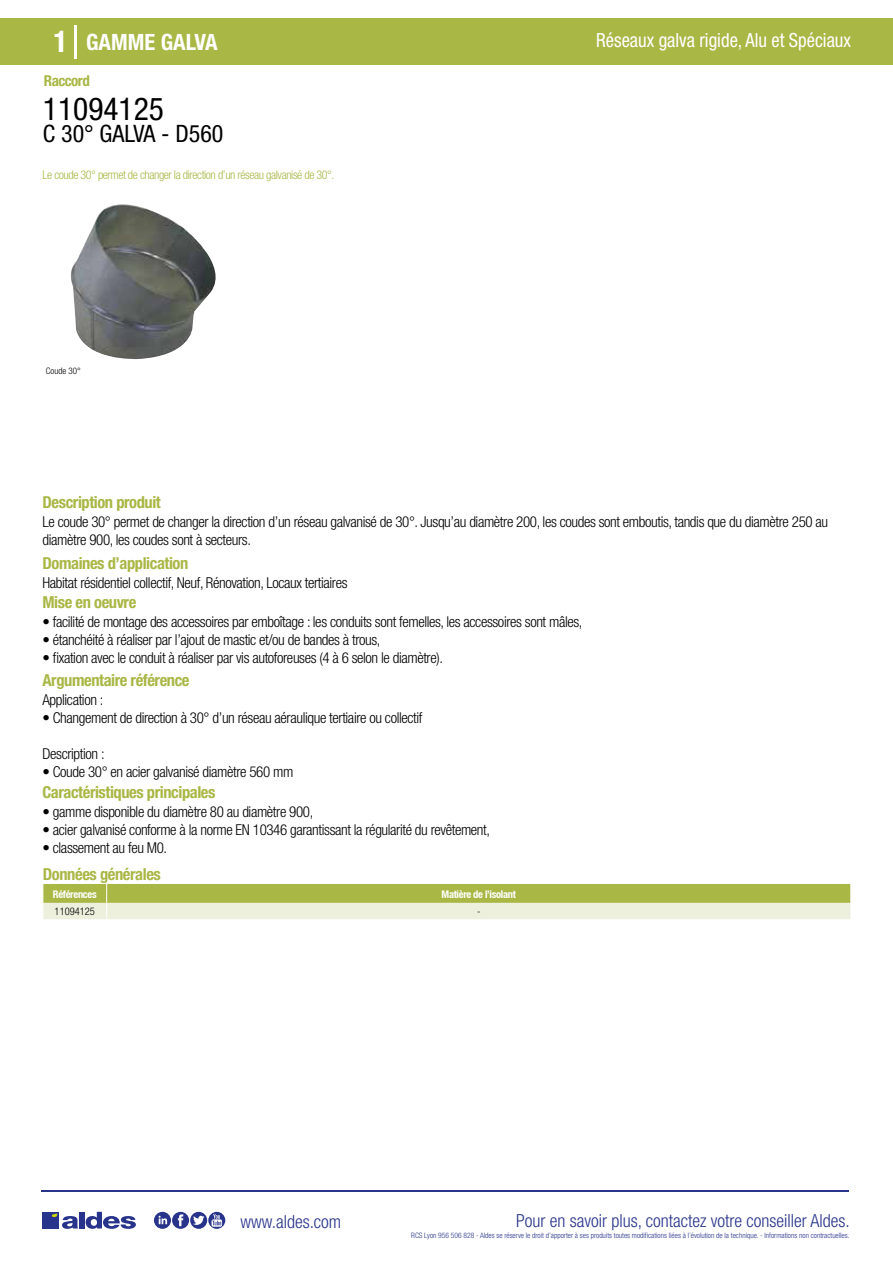
<style>
.page{position:relative;width:893px;height:1263px;background:#fff}
.page>*{position:absolute;margin:0;border:0;box-sizing:border-box;transform-origin:0 0}
.t1{font:condensed 31.5px "Helvetica Neue LT Std";color:#000}
.t2{font:condensed 24px "Helvetica Neue LT Std";color:#000}
.t3{font:700 condensed 22.5px "Helvetica Neue LT Std";color:#fff}
.t4{font:condensed 19.5px "Helvetica Neue LT Std";color:#fff;scale:.95 1}
.t5{font:300 condensed 18px "Helvetica Neue";color:#28348b}
.t6{font:700 condensed 16.5px "Helvetica Neue LT Std";letter-spacing:-.025em;color:#a9b745}
.t7{font:300 condensed 15px/18px "Helvetica Neue LT Std";letter-spacing:-.025em;color:#000}
.t8{font:700 condensed 15px "Helvetica Neue LT Std";letter-spacing:-.035em;color:#a9b745}
.t9{font:300 condensed 12px "Helvetica Neue LT Std";letter-spacing:-.035em;color:#a9b745}
.t10{font:700 condensed 10.5px "Helvetica Neue";letter-spacing:-.03em;color:#fff}
.t11{font:300 condensed 10.5px "Helvetica Neue";color:#000}
.t12{font:300 condensed 9px "Helvetica Neue";color:#000}
.t13{font:300 condensed 7.5px "Helvetica Neue";color:#28348b}
.s1{font-size:30px}
</style>
<div class="page">
<div style="left:0;top:18px;width:893px;height:46px;background:#a9b745"></div>
<hr style="left:74px;top:25px;width:2px;height:33px;background:#fff">
<svg style="left:70px;top:204px;width:146px;height:156px"></svg>
<svg style="left:43px;top:884px;width:808px;height:35px;background:#c8d18b"></svg>
<hr style="left:41px;top:1190px;width:808px;height:1px;background:#28348b">
<svg style="left:154px;top:1212px;width:71px;height:17px"></svg>
<div style="left:42px;top:1212px;width:17px;height:16px;background:#28348b"></div>
<div style="left:79px;top:1212px;width:5px;height:16px;background:#28348b"></div>
<svg style="left:86px;top:1212px;width:50px;height:17px"></svg>
<svg style="left:52px;top:1213px;width:26px;height:16px"></svg>
<h3 class="t3" style="left:54px;top:28px;width:166px"><span class="s1">1</span> GAMME GALVA</h3>
<h3 class="t4" style="left:596px;top:29px;width:270px">Réseaux galva rigide, Alu et Spéciaux</h3>
<p class="t8" style="left:44px;top:71px;width:47px">Raccord</p>
<h1 class="t1" style="left:43px;top:91px;width:122px">11094125</h1>
<h2 class="t2" style="left:43px;top:120px;width:182px">C 30° GALVA - D560</h2>
<p class="t9" style="left:43px;top:167px;width:293px">Le coude 30° permet de changer la direction d’un réseau galvanisé de 30°.</p>
<p class="t12" style="left:46px;top:365px;width:36px">Coude 30°</p>
<p class="t6" style="left:43px;top:492px;width:120px">Description produit</p>
<p class="t7" style="left:43px;top:513px;width:787px">Le coude 30° permet de changer la direction d’un réseau galvanisé de 30°. Jusqu’au diamètre 200, les coudes sont emboutis, tandis que du diamètre 250 au diamètre 900, les coudes sont à secteurs.</p>
<p class="t7" style="left:43px;top:573px;width:307px">Habitat résidentiel collectif, Neuf, Rénovation, Locaux tertiaires</p>
<p class="t7" style="left:43px;top:613px;width:541px">• facilité de montage des accessoires par emboîtage : les conduits sont femelles, les accessoires sont mâles,</p>
<p class="t7" style="left:43px;top:631px;width:340px">• étanchéité à réaliser par l’ajout de mastic et/ou de bandes à trous,</p>
<p class="t7" style="left:43px;top:649px;width:402px">• fixation avec le conduit à réaliser par vis autoforeuses (4 à 6 selon le diamètre).</p>
<p class="t6" style="left:43px;top:553px;width:147px">Domaines d’application</p>
<p class="t6" style="left:43px;top:592px;width:95px">Mise en oeuvre</p>
<p class="t6" style="left:43px;top:670px;width:149px">Argumentaire référence</p>
<p class="t7" style="left:43px;top:691px;width:62px">Application :</p>
<p class="t7" style="left:43px;top:709px;width:381px">• Changement de direction à 30° d’un réseau aéraulique tertiaire ou collectif</p>
<p class="t7" style="left:43px;top:745px;width:64px">Description :</p>
<p class="t7" style="left:43px;top:763px;width:252px">• Coude 30° en acier galvanisé diamètre 560 mm</p>
<p class="t6" style="left:43px;top:782px;width:174px">Caractéristiques principales</p>
<p class="t7" style="left:43px;top:802px;width:272px">• gamme disponible du diamètre 80 au diamètre 900,</p>
<p class="t7" style="left:43px;top:820px;width:449px">• acier galvanisé conforme à la norme EN 10346 garantissant la régularité du revêtement,</p>
<p class="t7" style="left:43px;top:838px;width:126px">• classement au feu M0.</p>
<p class="t6" style="left:43px;top:864px;width:119px">Données générales</p>
<p class="t10" style="left:53px;top:888px;width:45px">Références</p>
<p class="t10" style="left:442px;top:888px;width:76px">Matière de l’isolant</p>
<p class="t11" style="left:55px;top:905px;width:42px">11094125</p>
<p class="t11" style="left:477px;top:905px;width:5px">-</p>
<p class="t5" style="left:240px;top:1211px;width:102px">www.aldes.com</p>
<p class="t5" style="left:516px;top:1211px;width:335px">Pour en savoir plus, contactez votre conseiller Aldes.</p>
<p class="t13" style="left:411px;top:1230px;width:440px">RCS Lyon 956 506 828 - Aldes se réserve le droit d’apporter à ses produits toutes modifications liées à l’évolution de la technique. - Informations non contractuelles.</p>
</div>
